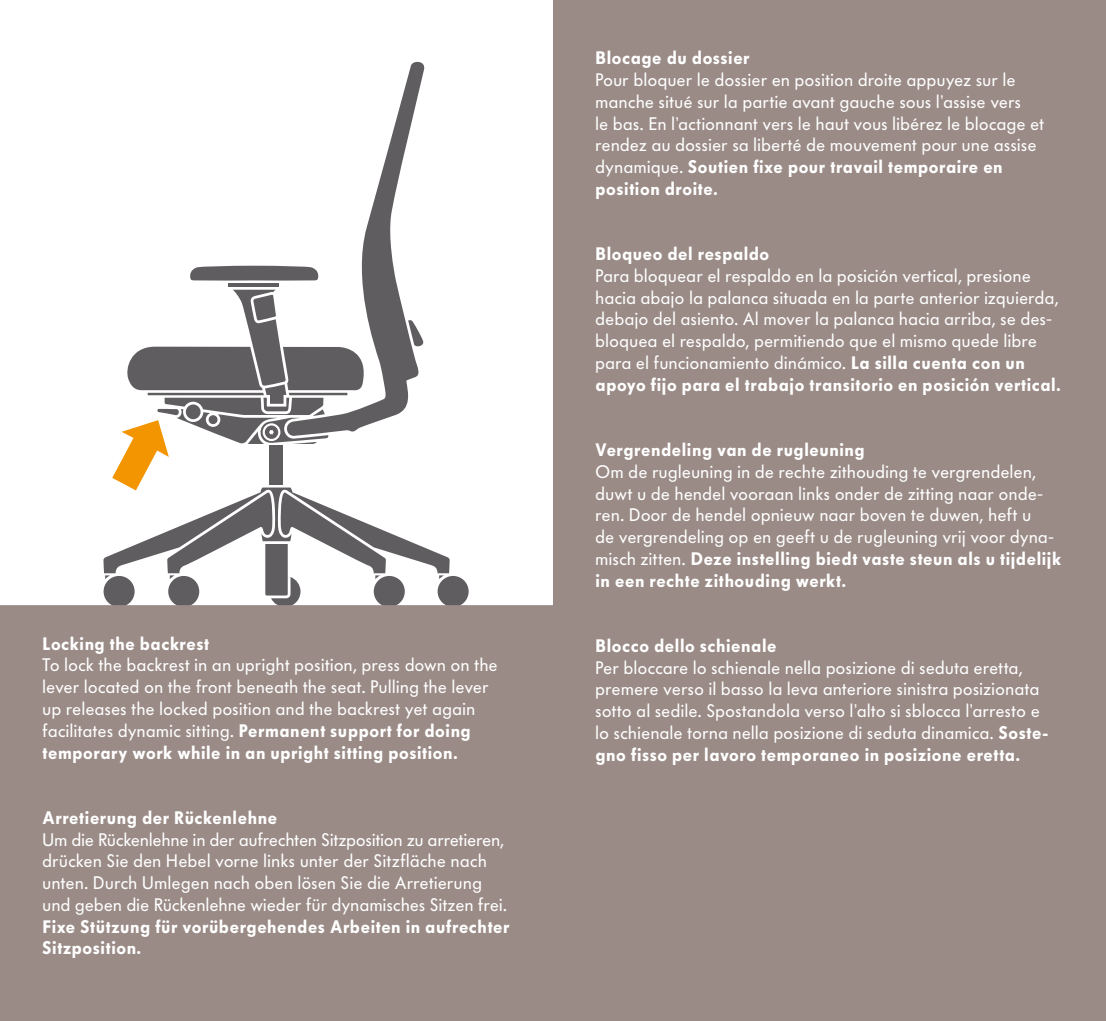
<style>
.page{position:relative;width:1106px;height:1021px;background:#fff}
.page>*{position:absolute;margin:0;border:0;box-sizing:border-box;transform-origin:0 0}
.lauftext_d{font:18px/21.6px "Futura BQ";letter-spacing:.035em;color:#fff}
.lauftext_es_neg{font:18px/21.6px "Futura BQ";letter-spacing:.035em;color:#fff}
.lauftext_it_neg{font:18px/21.6px "Futura BQ";letter-spacing:.035em;color:#fff}
.lauftext_f_neg{font:18px/21.6px "Futura BQ";letter-spacing:.035em;color:#fff}
.lauftext_d_neg{font:18px/21.6px "Futura BQ";letter-spacing:.03em;color:#fff}
.lauftext_d-2{font:800 18px "Futura BQ";letter-spacing:.035em;color:#fff}
.lauftext_d_neg-2{font:800 18px/21.6px "Futura BQ";letter-spacing:.035em;color:#fff}
.s1{font-weight:800}
</style>
<div class="page">
<div style="left:553px;top:0;width:553px;height:1020px;background:#9a8b86"></div>
<div style="left:437px;top:576px;width:31px;height:31px;background:#5f5d60;border-radius:50%"></div>
<svg style="left:318px;top:61px;width:107px;height:229px"></svg>
<svg style="left:190px;top:266px;width:128px;height:15px;background:#6b696c"></svg>
<hr style="left:228px;top:283px;width:51px;height:4px;background:#5f5d60">
<svg style="left:104px;top:290px;width:345px;height:315px"></svg>
<div style="left:0;top:605px;width:553px;height:415px;background:#9a8b86"></div>
<p class="lauftext_d-2" style="left:43px;top:633px;width:168px">Locking the backrest</p>
<p class="lauftext_d" style="left:43px;top:654px;width:456px">To lock the backrest in an upright position, press down on the lever located on the front beneath the seat. Pulling the lever up releases the locked position and the backrest yet again facilitates dynamic sitting. <span class="s1">Permanent support for doing temporary work while in an upright sitting position.</span></p>
<p class="lauftext_d-2" style="left:43px;top:807px;width:236px">Arretierung der Rückenlehne</p>
<p class="lauftext_d_neg" style="left:43px;top:828px;width:466px">Um die Rückenlehne in der aufrechten Sitzposition zu arretieren, drücken Sie den Hebel vorne links unter der Sitzfläche nach unten. Durch Umlegen nach oben lösen Sie die Arretierung und geben die Rückenlehne wieder für dynamisches Sitzen frei.</p>
<p class="lauftext_d_neg-2" style="left:43px;top:915px;width:468px">Fixe Stützung für vorübergehendes Arbeiten in aufrechter<br>Sitzposition.</p>
<p class="lauftext_d-2" style="left:595px;top:48px;width:156px">Blocage du dossier</p>
<p class="lauftext_f_neg" style="left:595px;top:69px;width:450px">Pour bloquer le dossier en position droite appuyez sur le manche situé sur la partie avant gauche sous l’assise vers<br>le bas. En l’actionnant vers le haut vous libérez le blocage et rendez au dossier sa liberté de mouvement pour une assise dynamique. <span class="s1">Soutien fixe pour travail temporaire en position droite.</span></p>
<p class="lauftext_d-2" style="left:595px;top:243px;width:175px">Bloqueo del respaldo</p>
<p class="lauftext_es_neg" style="left:595px;top:265px;width:466px">Para bloquear el respaldo en la posición vertical, presione hacia abajo la palanca situada en la parte anterior izquierda, debajo del asiento. Al mover la palanca hacia arriba, se des&shy;bloquea el respaldo, permitiendo que el mismo quede libre para el funcionamiento dinámico. <span class="s1">La silla cuenta con un apoyo fijo para el trabajo transitorio en posición vertical.</span></p>
<p class="lauftext_d-2" style="left:595px;top:439px;width:271px">Vergrendeling van de rugleuning</p>
<p class="lauftext_d" style="left:595px;top:461px;width:467px">Om de rugleuning in de rechte zithouding te vergrendelen, duwt u de hendel vooraan links onder de zitting naar onde&shy;ren. Door de hendel opnieuw naar boven te duwen, heft u<br>de vergrendeling op en geeft u de rugleuning vrij voor dyna&shy;misch zitten. <span class="s1">Deze instelling biedt vaste steun als u tijdelijk in een rechte zithouding werkt.</span></p>
<p class="lauftext_d-2" style="left:595px;top:635px;width:182px">Blocco dello schienale</p>
<p class="lauftext_it_neg" style="left:595px;top:656px;width:454px">Per bloccare lo schienale nella posizione di seduta eretta, premere verso il basso la leva anteriore sinistra posizionata sotto al sedile. Spostandola verso l’alto si sblocca l’arresto e lo schienale torna nella posizione di seduta dinamica. <span class="s1">Soste&shy;gno fisso per lavoro temporaneo in posizione eretta.</span></p>
</div>
